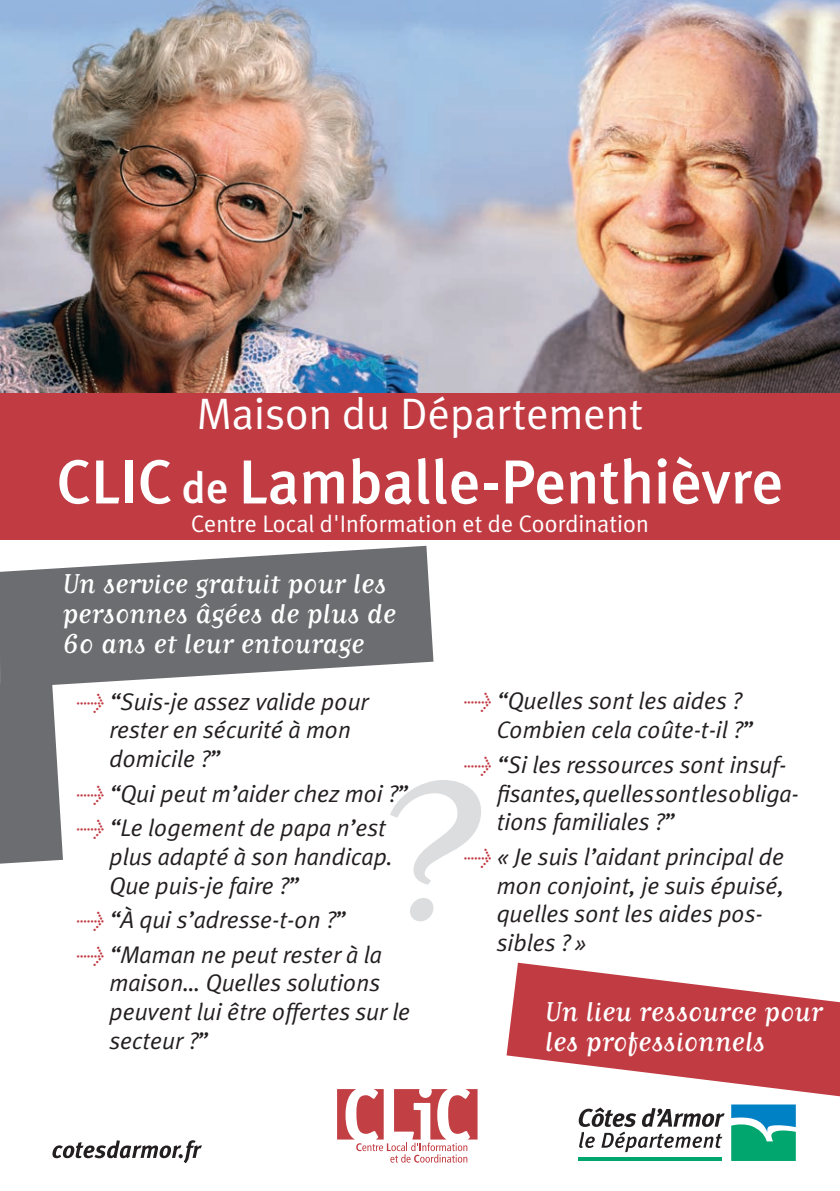
<style>
.page{position:relative;width:840px;height:1191px;background:#fff}
.page>*{position:absolute;margin:0;border:0;box-sizing:border-box;transform-origin:0 0}
.t1{font:232px "Matrix Script";color:#dcdddf}
.t2{font:500 62px "Meta Plus";color:#fff}
.t3{font:44px "Meta Plus Normal";color:#fff}
.t4{font:32px/30px "Matrix Script";color:#fff}
.t5{font:italic 24px/28.8px "Meta Plus Normal";color:#231f20}
.t6{font:24px "Meta Plus Normal";color:#fff}
.s1{font-size:44px}
.s2{color:#c13b43}
</style>
<div class="page">
<svg style="left:0;top:546px;width:433px;height:139px;fill:#6c6d70"></svg>
<svg style="left:506px;top:962px;width:333px;height:134px;fill:#c13b43"></svg>
<img style="left:0;top:0;width:839px;height:393px">
<div style="left:0;top:393px;width:839px;height:146px;background:#c13b43"></div>
<svg style="left:337px;top:1089px;width:140px;height:73px"></svg>
<svg style="left:731px;top:1104px;width:64px;height:57px;background:#24a69e"></svg>
<hr style="left:578px;top:1157px;width:143px;height:4px;background:#00a66e">
<svg style="left:578px;top:1107px;width:146px;height:45px"></svg>
<svg style="left:0;top:679px;width:63px;height:184px;background:#78797c"></svg>
<svg style="left:53px;top:1140px;width:148px;height:22px"></svg>
<h3 class="t3" style="left:196px;top:388px;width:448px">Maison du Département</h3>
<h2 class="t2" style="left:57px;top:446px;width:727px">CLIC <span class="s1">de</span> Lamballe-Penthièvre</h2>
<p class="t6" style="left:191px;top:510px;width:459px">Centre Local d'Information et de Coordination</p>
<h3 class="t4" style="left:62px;top:568px;width:335px">Un service gratuit pour les personnes âgées de plus de<br>60 ans et leur entourage</h3>
<p class="t5" style="left:109px;top:686px;width:260px;text-indent:-33px"><span class="s2">&gt;</span> “Suis-je assez valide pour rester en sécurité à mon domicile ?”</p>
<p class="t5" style="left:77px;top:776px;width:332px;line-height:34.4px"><span class="s2">&gt;</span> “Qui peut m’aider chez moi ?” <span class="s2">&gt;</span> “Le logement de papa n’est</p>
<p class="t5" style="left:109px;top:842px;width:285px">plus adapté à son handicap.<br>Que puis-je faire ?”</p>
<p class="t5" style="left:77px;top:902px;width:307px;line-height:34.4px"><span class="s2">&gt;</span> “À qui s’adresse-t-on ?”<br><span class="s2">&gt;</span> “Maman ne peut rester à la</p>
<p class="t5" style="left:109px;top:968px;width:302px">maison… Quelles solutions peuvent lui être offertes sur le secteur ?”</p>
<p class="t5" style="left:496px;top:686px;width:257px;text-indent:-33px"><span class="s2">&gt;</span> “Quelles sont les aides ?<br>Combien cela coûte-t-il ?”</p>
<p class="t5" style="left:496px;top:749px;width:303px;text-indent:-33px"><span class="s2">&gt;</span> “Si les ressources sont insuf&shy;fisantes, quelles sont les obliga&shy;tions familiales ?”</p>
<p class="t5" style="left:496px;top:842px;width:289px;text-indent:-33px"><span class="s2">&gt;</span> « Je suis l’aidant principal de mon conjoint, je suis épuisé, quelles sont les aides pos&shy;sibles ? »</p>
<h1 class="t1" style="left:370px;top:738px;width:114px">?</h1>
<h3 class="t4" style="left:544px;top:996px;width:278px">Un lieu ressource pour les professionnels</h3>
</div>
